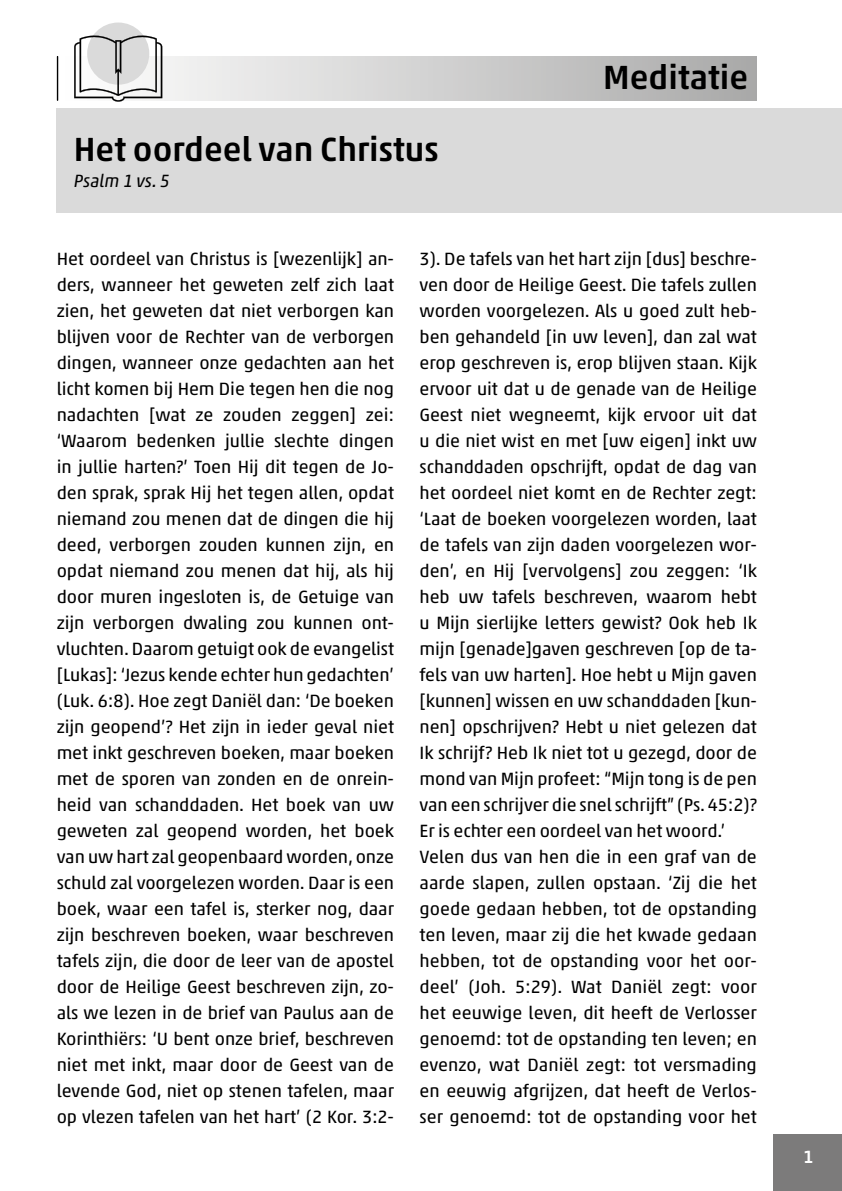
<style>
.page{position:relative;width:842px;height:1191px;background:#fff}
.page>*{position:absolute;margin:0;border:0;box-sizing:border-box;transform-origin:0 0}
.t1{font:500 34px "Akko Std";color:#000}
.t2{font:18px/26px "Akko Std";letter-spacing:-.005em;color:#000;text-align:justify}
.t3{font:italic 18px "Akko Std";color:#000}
.t4{font:500 18px "Akko Std";color:#fff}
</style>
<div class="page">
<div style="left:57px;top:109px;width:785px;height:104px;background:#dadada"></div>
<svg style="left:58px;top:57px;width:699px;height:43px;background:#cfcfcf"></svg>
<div style="left:87px;top:23px;width:62px;height:62px;background:#dadada;border-radius:50%"></div>
<svg style="left:74px;top:33px;width:88px;height:69px"></svg>
<hr style="left:57px;top:57px;width:1px;height:43px;background:#000">
<div style="left:774px;top:1134px;width:68px;height:57px;background:#7c7b7b"></div>
<h1 class="t1" style="left:74px;top:128px;width:367px">Het oordeel van Christus</h1>
<p class="t3" style="left:74px;top:170px;width:98px">Psalm 1 vs. 5</p>
<h1 class="t1" style="left:603px;top:57px;width:147px">Meditatie</h1>
<p class="t2" style="left:57px;top:245px;width:339px">Het oordeel van Christus is [wezenlijk] an&shy;ders, wanneer het geweten zelf zich laat zien, het geweten dat niet verborgen kan blijven voor de Rechter van de verborgen dingen, wanneer onze gedachten aan het licht komen bij Hem Die tegen hen die nog nadachten [wat ze zouden zeggen] zei: ‘Waarom bedenken jullie slechte dingen in jullie harten?’ Toen Hij dit tegen de Jo&shy;den sprak, sprak Hij het tegen allen, opdat niemand zou menen dat de dingen die hij deed, verborgen zouden kunnen zijn, en opdat niemand zou menen dat hij, als hij door muren ingesloten is, de Getuige van zijn verborgen dwaling zou kunnen ont&shy;vluchten. Daarom getuigt ook de evangelist [Lukas]: ‘Jezus kende echter hun gedachten’ (Luk. 6:8). Hoe zegt Daniël dan: ‘De boeken zijn geopend’? Het zijn in ieder geval niet met inkt geschreven boeken, maar boeken met de sporen van zonden en de onrein&shy;heid van schanddaden. Het boek van uw geweten zal geopend worden, het boek van uw hart zal geopenbaard worden, onze schuld zal voorgelezen worden. Daar is een boek, waar een tafel is, sterker nog, daar zijn beschreven boeken, waar beschreven tafels zijn, die door de leer van de apostel door de Heilige Geest beschreven zijn, zo&shy;als we lezen in de brief van Paulus aan de Korinthiërs: ‘U bent onze brief, beschreven niet met inkt, maar door de Geest van de levende God, niet op stenen tafelen, maar op vlezen tafelen van het hart’ (2 Kor. 3:2-</p>
<p class="t2" style="left:420px;top:245px;width:339px;text-align:left">3). De tafels van het hart zijn [dus] beschre&shy;ven door de Heilige Geest. Die tafels zullen worden voorgelezen. Als u goed zult heb&shy;ben gehandeld [in uw leven], dan zal wat erop geschreven is, erop blijven staan. Kijk ervoor uit dat u de genade van de Heilige Geest niet wegneemt, kijk ervoor uit dat u die niet wist en met [uw eigen] inkt uw schanddaden opschrijft, opdat de dag van het oordeel niet komt en de Rechter zegt: ‘Laat de boeken voorgelezen worden, laat de tafels van zijn daden voorgelezen wor&shy;den’, en Hij [vervolgens] zou zeggen: ‘Ik heb uw tafels beschreven, waarom hebt u Mijn sierlijke letters gewist? Ook heb Ik mijn [genade]gaven geschreven [op de ta&shy;fels van uw harten]. Hoe hebt u Mijn gaven [kunnen] wissen en uw schanddaden [kun&shy;nen] opschrijven? Hebt u niet gelezen dat Ik schrijf? Heb Ik niet tot u gezegd, door de mond van Mijn profeet: “Mijn tong is de pen van een schrijver die snel schrijft” (Ps. 45:2)?<br>Er is echter een oordeel van het woord.’ Velen dus van hen die in een graf van de aarde slapen, zullen opstaan. ‘Zij die het goede gedaan hebben, tot de opstanding ten leven, maar zij die het kwade gedaan hebben, tot de opstanding voor het oor&shy;deel’ (Joh. 5:29). Wat Daniël zegt: voor het eeuwige leven, dit heeft de Verlosser genoemd: tot de opstanding ten leven; en evenzo, wat Daniël zegt: tot versmading en eeuwig afgrijzen, dat heeft de Verlos&shy;ser genoemd: tot de opstanding voor het</p>
<p class="t4" style="left:803px;top:1145px;width:12px">1</p>
</div>
